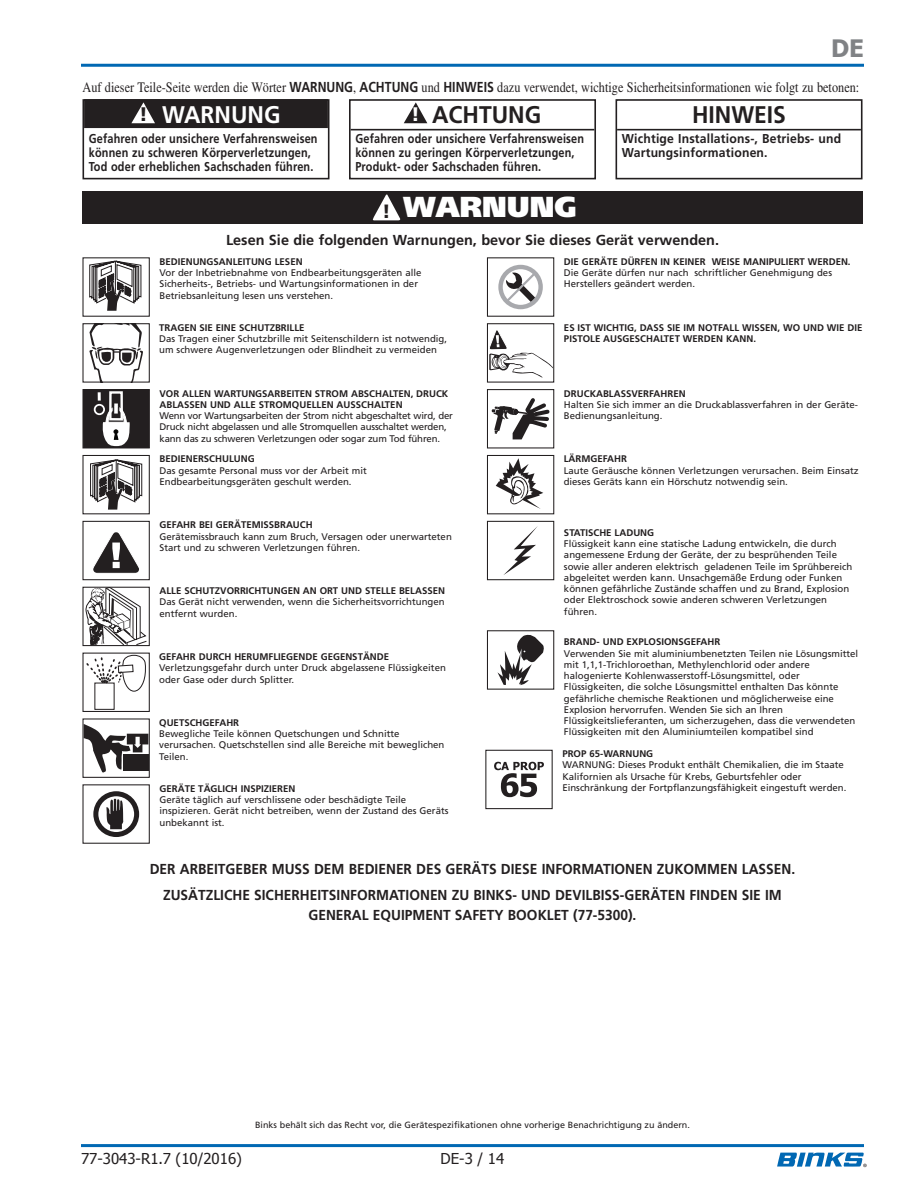
<style>
.page{position:relative;width:918px;height:1188px;background:#fff}
.page>*{position:absolute;margin:0;border:0;box-sizing:border-box;transform-origin:0 0}
.t1{font:900 28.95px "Frutiger";color:#fff}
.head{font:700 24px "Frutiger";color:#231f20;scale:.95 1}
.head-2{font:700 24px "Frutiger";color:#fff;scale:.95 1}
.t2{font:700 24px "Tahoma";color:#808285}
.t3{font:900 19.65px "Frutiger";color:#fff}
.t4{font:900 19.65px "Frutiger";color:#231f20}
.t5{font:900 19.2px "Frutiger";color:#231f20}
.t6{font:15px "Tahoma";color:#231f20}
.t7{font:700 14.4px/19.2px "Frutiger";color:#231f20;text-align:center;scale:.95 1}
.t8{font:14.4px "Times";color:#231f20;scale:.85 1}
.t9{font:700 14.4px "Frutiger";color:#231f20}
.Warning__Caution__No{font:700 12.9px/14.4px "Frutiger";letter-spacing:.015em;color:#231f20;scale:.85 1}
.Warning__Caution__No-2{font:700 12.9px/14.4px "Frutiger";letter-spacing:.015em;color:#231f20;scale:.95 1}
.t10{font:9.6px/11.2px "Frutiger";color:#231f20}
.t11{font:700 9.6px/11.2px "Frutiger";color:#231f20}
.t12{font:9.6px/11.2px "Frutiger";letter-spacing:-.02em;color:#231f20}
.t13{font:9px "Frutiger";color:#231f20}
.s1{font-family:"Frutiger";font-weight:700}
</style>
<div class="page">
<hr style="left:81px;top:64px;width:783px;height:3px;background:#0168b3">
<hr style="left:81px;top:1144px;width:783px;height:3px;background:#0168b3">
<svg style="left:777px;top:1153px;width:90px;height:14px"></svg>
<div style="left:82px;top:192px;width:781px;height:32px;background:#231f20"></div>
<svg style="left:372px;top:194px;width:29px;height:27px"></svg>
<hr style="left:351px;top:129px;width:243px;height:1px;background:#231f20">
<svg style="left:404px;top:102px;width:23px;height:21px"></svg>
<div style="left:349px;top:99px;width:247px;height:80px;border:2px solid #231f20"></div>
<div style="left:84px;top:99px;width:244px;height:29px;background:#231f20"></div>
<svg style="left:131px;top:102px;width:24px;height:21px"></svg>
<div style="left:82px;top:99px;width:248px;height:80px;border:2px solid #231f20"></div>
<hr style="left:617px;top:129px;width:244px;height:1px;background:#231f20">
<div style="left:616px;top:99px;width:247px;height:80px;border:2px solid #231f20"></div>
<svg style="left:89px;top:261px;width:52px;height:50px"></svg>
<svg style="left:89px;top:325px;width:54px;height:56px"></svg>
<div style="left:82px;top:323px;width:68px;height:60px;border:1px solid #231f20"></div>
<svg style="left:84px;top:391px;width:64px;height:55px"></svg>
<svg style="left:114px;top:404px;width:4px;height:10px"></svg>
<div style="left:109px;top:391px;width:14px;height:30px;border:2px solid #fff"></div>
<div style="left:82px;top:389px;width:68px;height:59px;border:1px solid #231f20"></div>
<svg style="left:90px;top:460px;width:52px;height:50px"></svg>
<div style="left:82px;top:455px;width:68px;height:59px;border:1px solid #231f20"></div>
<svg style="left:93px;top:532px;width:46px;height:42px"></svg>
<div style="left:82px;top:521px;width:68px;height:59px;border:1px solid #231f20"></div>
<svg style="left:86px;top:589px;width:61px;height:55px"></svg>
<div style="left:82px;top:587px;width:68px;height:59px;border:1px solid #231f20"></div>
<div style="left:94px;top:683px;width:21px;height:27px;border:1px solid #231f20"></div>
<svg style="left:86px;top:655px;width:60px;height:37px"></svg>
<div style="left:82px;top:653px;width:68px;height:59px;border:1px solid #231f20"></div>
<svg style="left:84px;top:724px;width:64px;height:48px"></svg>
<div style="left:82px;top:718px;width:68px;height:60px;border:1px solid #231f20"></div>
<svg style="left:106px;top:799px;width:17px;height:30px"></svg>
<div style="left:93px;top:791px;width:46px;height:46px;border:5px solid #231f20;border-radius:50%"></div>
<div style="left:82px;top:784px;width:68px;height:60px;border:1px solid #231f20"></div>
<div style="left:498px;top:265px;width:45px;height:44px;border:4px solid #a8a9ad;border-radius:50%"></div>
<svg style="left:503px;top:270px;width:35px;height:35px"></svg>
<div style="left:487px;top:257px;width:67px;height:60px;border:1px solid #231f20"></div>
<svg style="left:489px;top:330px;width:63px;height:48px"></svg>
<div style="left:487px;top:323px;width:67px;height:60px;border:1px solid #231f20"></div>
<svg style="left:492px;top:398px;width:58px;height:41px"></svg>
<div style="left:487px;top:389px;width:67px;height:59px;border:1px solid #231f20"></div>
<svg style="left:496px;top:458px;width:47px;height:51px"></svg>
<div style="left:487px;top:455px;width:67px;height:59px;border:1px solid #231f20"></div>
<svg style="left:503px;top:526px;width:35px;height:49px"></svg>
<div style="left:487px;top:521px;width:67px;height:59px;border:1px solid #231f20"></div>
<svg style="left:494px;top:762px;width:50px;height:35px"></svg>
<div style="left:485px;top:750px;width:68px;height:59px;border:1px solid #231f20"></div>
<svg style="left:497px;top:635px;width:47px;height:50px"></svg>
<div style="left:487px;top:630px;width:67px;height:60px;border:1px solid #231f20"></div>
<h2 class="t2" style="left:831px;top:33px;width:34px">DE</h2>
<p class="t8" style="left:82px;top:79px;width:915px">Auf dieser Teile-Seite werden die Wörter <span class="s1">WARNUNG</span>, <span class="s1">ACHTUNG</span> und <span class="s1">HINWEIS</span> dazu verwendet, wichtige Sicherheitsinformationen wie folgt zu betonen:</p>
<p class="t3" style="left:411px;top:103px;width:10px">!</p>
<p class="head" style="left:432px;top:101px;width:117px">ACHTUNG</p>
<p class="Warning__Caution__No" style="left:355px;top:131px;width:271px">Gefahren oder unsichere Verfahrensweisen können zu geringen Körperverletzungen,<br>Produkt- oder Sachschaden führen.</p>
<p class="t4" style="left:139px;top:103px;width:10px">!</p>
<p class="head-2" style="left:162px;top:101px;width:126px">WARNUNG</p>
<p class="Warning__Caution__No" style="left:89px;top:131px;width:271px">Gefahren oder unsichere Verfahrensweisen können zu schweren Körperverletzungen,<br>Tod oder erheblichen Sachschaden führen.</p>
<p class="head" style="left:692px;top:101px;width:100px">HINWEIS</p>
<p class="Warning__Caution__No-2" style="left:622px;top:131px;width:232px">Wichtige Installations-, Betriebs- und<br>Wartungsinformationen.</p>
<p class="t5" style="left:382px;top:199px;width:10px">!</p>
<p class="t1" style="left:403px;top:189px;width:175px">WARNUNG</p>
<p class="t9" style="left:226px;top:231px;width:495px">Lesen Sie die folgenden Warnungen, bevor Sie dieses Gerät verwenden.</p>
<p class="t11" style="left:160px;top:256px;width:145px">BEDIENUNGSANLEITUNG LESEN</p>
<p class="t10" style="left:160px;top:267px;width:264px">Vor der Inbetriebnahme von Endbearbeitungsgeräten alle<br>Sicherheits-, Betriebs- und Wartungsinformationen in der<br>Betriebsanleitung lesen uns verstehen.</p>
<p class="t11" style="left:159px;top:322px;width:147px">TRAGEN SIE EINE SCHUTZBRILLE</p>
<p class="t10" style="left:159px;top:333px;width:290px">Das Tragen einer Schutzbrille mit Seitenschildern ist notwendig, um schwere Augenverletzungen oder Blindheit zu vermeiden</p>
<p class="t11" style="left:160px;top:388px;width:290px">VOR ALLEN WARTUNGSARBEITEN STROM ABSCHALTEN, DRUCK<br>ABLASSEN UND ALLE STROMQUELLEN AUSSCHALTEN</p>
<p class="t12" style="left:160px;top:410px;width:295px">Wenn vor Wartungsarbeiten der Strom nicht abgeschaltet wird, der<br>Druck nicht abgelassen und alle Stromquellen ausschaltet werden, kann das zu schweren Verletzungen oder sogar zum Tod führen.</p>
<p class="t11" style="left:160px;top:453px;width:97px">BEDIENERSCHULUNG</p>
<p class="t10" style="left:160px;top:465px;width:209px">Das gesamte Personal muss vor der Arbeit mit<br>Endbearbeitungsgeräten geschult werden.</p>
<p class="t11" style="left:160px;top:519px;width:155px">GEFAHR BEI GERÄTEMISSBRAUCH</p>
<p class="t10" style="left:160px;top:531px;width:294px">Gerätemissbrauch kann zum Bruch, Versagen oder unerwarteten<br>Start und zu schweren Verletzungen führen.</p>
<p class="t11" style="left:160px;top:585px;width:287px">ALLE SCHUTZVORRICHTUNGEN AN ORT UND STELLE BELASSEN</p>
<p class="t10" style="left:160px;top:596px;width:287px">Das Gerät nicht verwenden, wenn die Sicherheitsvorrichtungen entfernt wurden.</p>
<p class="t11" style="left:159px;top:651px;width:232px">GEFAHR DURCH HERUMFLIEGENDE GEGENSTÄNDE</p>
<p class="t10" style="left:159px;top:662px;width:288px">Verletzungsgefahr durch unter Druck abgelassene Flüssigkeiten oder Gase oder durch Splitter.</p>
<p class="t11" style="left:159px;top:717px;width:81px">QUETSCHGEFAHR</p>
<p class="t10" style="left:159px;top:728px;width:287px">Bewegliche Teile können Quetschungen und Schnitte verursachen. Quetschstellen sind alle Bereiche mit beweglichen<br>Teilen.</p>
<p class="t11" style="left:160px;top:783px;width:137px">GERÄTE TÄGLICH INSPIZIEREN</p>
<p class="t10" style="left:160px;top:794px;width:290px">Geräte täglich auf verschlissene oder beschädigte Teile inspizieren. Gerät nicht betreiben, wenn der Zustand des Geräts unbekannt ist.</p>
<p class="t11" style="left:564px;top:256px;width:288px">DIE GERÄTE DÜRFEN IN KEINER WEISE MANIPULIERT WERDEN.</p>
<p class="t10" style="left:564px;top:267px;width:270px">Die Geräte dürfen nur nach schriftlicher Genehmigung des<br>Herstellers geändert werden.</p>
<p class="t11" style="left:564px;top:322px;width:300px">ES IST WICHTIG, DASS SIE IM NOTFALL WISSEN, WO UND WIE DIE<br>PISTOLE AUSGESCHALTET WERDEN KANN.</p>
<p class="t11" style="left:564px;top:388px;width:123px">DRUCKABLASSVERFAHREN</p>
<p class="t10" style="left:564px;top:399px;width:296px">Halten Sie sich immer an die Druckablassverfahren in der Geräte-<br>Bedienungsanleitung.</p>
<p class="t11" style="left:564px;top:453px;width:65px">LÄRMGEFAHR</p>
<p class="t10" style="left:564px;top:465px;width:297px">Laute Geräusche können Verletzungen verursachen. Beim Einsatz dieses Geräts kann ein Hörschutz notwendig sein.</p>
<p class="t11" style="left:564px;top:527px;width:92px">STATISCHE LADUNG</p>
<p class="t10" style="left:564px;top:538px;width:290px">Flüssigkeit kann eine statische Ladung entwickeln, die durch angemessene Erdung der Geräte, der zu besprühenden Teile sowie aller anderen elektrisch geladenen Teile im Sprühbereich abgeleitet werden kann. Unsachgemäße Erdung oder Funken können gefährliche Zustände schaffen und zu Brand, Explosion oder Elektroschock sowie anderen schweren Verletzungen führen.</p>
<p class="t11" style="left:564px;top:636px;width:158px">BRAND- UND EXPLOSIONSGEFAHR</p>
<p class="t10" style="left:564px;top:648px;width:296px">Verwenden Sie mit aluminiumbenetzten Teilen nie Lösungsmittel mit 1,1,1-Trichloroethan, Methylenchlorid oder andere halogenierte Kohlenwasserstoff-Lösungsmittel, oder Flüssigkeiten, die solche Lösungsmittel enthalten Das könnte gefährliche chemische Reaktionen und möglicherweise eine Explosion hervorrufen. Wenden Sie sich an Ihren Flüssigkeitslieferanten, um sicherzugehen, dass die verwendeten Flüssigkeiten mit den Aluminiumteilen kompatibel sind</p>
<p class="t11" style="left:562px;top:748px;width:92px">PROP 65-WARNUNG</p>
<p class="t10" style="left:562px;top:759px;width:286px">WARNUNG: Dieses Produkt enthält Chemikalien, die im Staate<br>Kalifornien als Ursache für Krebs, Geburtsfehler oder<br>Einschränkung der Fortpflanzungsfähigkeit eingestuft werden.</p>
<p class="t7" style="left:150px;top:860px;width:681px">DER ARBEITGEBER MUSS DEM BEDIENER DES GERÄTS DIESE INFORMATIONEN ZUKOMMEN LASSEN.</p>
<p class="t7" style="left:163px;top:886px;width:653px">ZUSÄTZLICHE SICHERHEITSINFORMATIONEN ZU BINKS- UND DEVILBISS-GERÄTEN FINDEN SIE IM<br>GENERAL EQUIPMENT SAFETY BOOKLET (77-5300).</p>
<p class="t13" style="left:255px;top:1119px;width:436px">Binks behält sich das Recht vor, die Gerätespezifikationen ohne vorherige Benachrichtigung zu ändern.</p>
<h3 class="t6" style="left:81px;top:1149px;width:162px">77-3043-R1.7 (10/2016)</h3>
<h3 class="t6" style="left:441px;top:1149px;width:65px">DE-3 / 14</h3>
</div>
